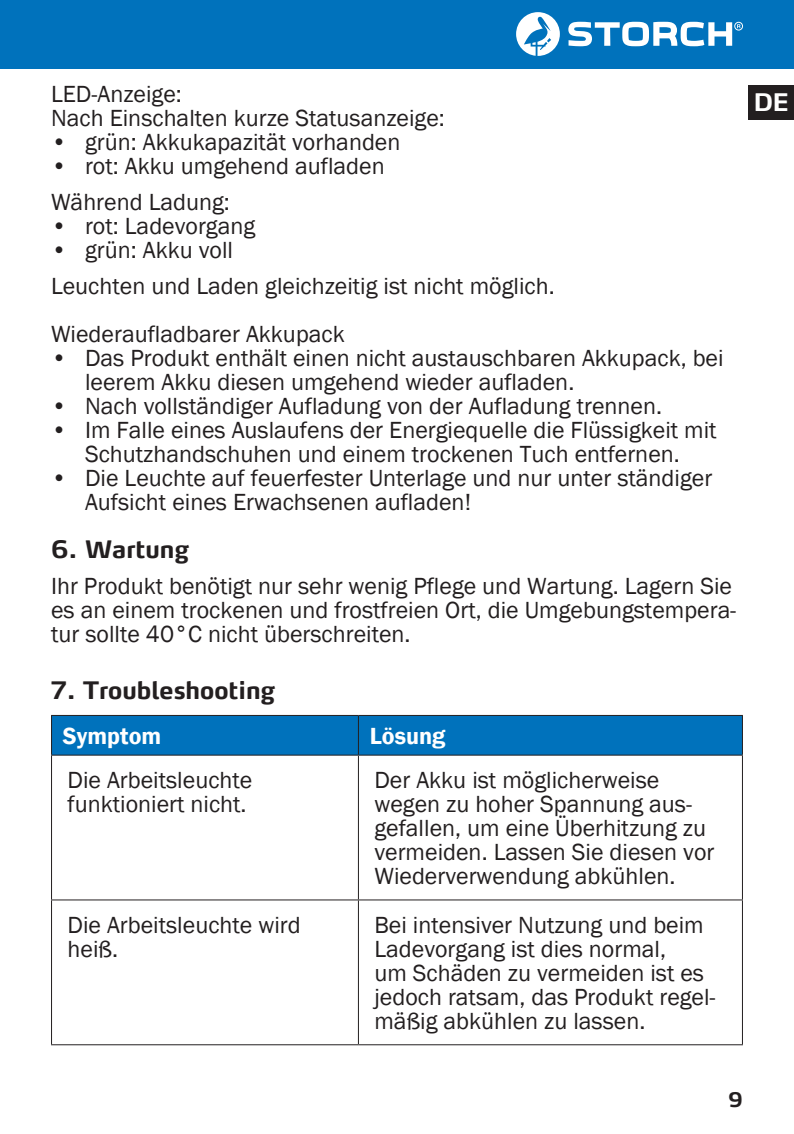
<style>
.page{position:relative;width:794px;height:1134px;background:#fff}
.page>*{position:absolute;margin:0;border:0;box-sizing:border-box;transform-origin:0 0}
.t1{font:24px/24px "Franklin Gothic";color:#231f20}
.t2{font:700 24px "Max LF";color:#231f20}
.t3{font:600 24px "Franklin Gothic";color:#fff}
.t4{font:700 24px "Max CELF";color:#fff}
.t5{font:700 20px "Max CELF";color:#231f20}
</style>
<div class="page">
<div style="left:0;top:0;width:794px;height:68px;background:#0072bc"></div>
<svg style="left:568px;top:22px;width:172px;height:24px"></svg>
<div style="left:734px;top:22px;width:9px;height:8px;border:1px solid #fff;border-radius:50%"></div>
<svg style="left:516px;top:12px;width:44px;height:44px"></svg>
<div style="left:748px;top:85px;width:46px;height:34px;background:#231f20"></div>
<div style="left:52px;top:716px;width:689px;height:38px;background:#0072bc"></div>
<hr style="left:51px;top:715px;width:307px;height:1px;background:#231f20">
<hr style="left:51px;top:716px;width:1px;height:39px;background:#231f20">
<hr style="left:358px;top:715px;width:385px;height:1px;background:#231f20">
<hr style="left:358px;top:716px;width:1px;height:39px;background:#231f20">
<hr style="left:741px;top:716px;width:2px;height:39px;background:#231f20">
<hr style="left:51px;top:754px;width:307px;height:2px;background:#231f20">
<hr style="left:51px;top:756px;width:1px;height:143px;background:#231f20">
<hr style="left:358px;top:754px;width:385px;height:2px;background:#231f20">
<hr style="left:358px;top:756px;width:1px;height:143px;background:#231f20">
<hr style="left:741px;top:756px;width:2px;height:143px;background:#231f20">
<hr style="left:51px;top:899px;width:307px;height:2px;background:#231f20">
<hr style="left:51px;top:900px;width:1px;height:144px;background:#231f20">
<hr style="left:358px;top:899px;width:385px;height:2px;background:#231f20">
<hr style="left:358px;top:900px;width:1px;height:144px;background:#231f20">
<hr style="left:741px;top:900px;width:2px;height:144px;background:#231f20">
<hr style="left:51px;top:1044px;width:307px;height:1px;background:#231f20">
<hr style="left:358px;top:1044px;width:385px;height:1px;background:#231f20">
<p class="t1" style="left:51px;top:82px;width:395px">LED-Anzeige:<br>Nach Einschalten kurze Statusanzeige:</p>
<p class="t1" style="left:51px;top:130px;width:351px">• grün: Akkukapazität vorhanden</p>
<p class="t1" style="left:51px;top:148px;width:335px;line-height:36px">• rot: Akku umgehend aufladen<br>Während Ladung:</p>
<p class="t1" style="left:51px;top:214px;width:206px">• rot: Ladevorgang</p>
<p class="t1" style="left:51px;top:232px;width:505px;line-height:36px">• grün: Akku voll<br>Leuchten und Laden gleichzeitig ist nicht möglich.</p>
<p class="t1" style="left:51px;top:322px;width:295px">Wiederaufladbarer Akkupack</p>
<p class="t1" style="left:85px;top:346px;width:640px;text-indent:-34px">• Das Produkt enthält einen nicht austauschbaren Akkupack, bei leerem Akku diesen umgehend wieder aufladen.</p>
<p class="t1" style="left:51px;top:394px;width:612px">• Nach vollständiger Aufladung von der Aufladung trennen.</p>
<p class="t1" style="left:51px;top:418px;width:667px;text-align:center">• Im Falle eines Auslaufens der Energiequelle die Flüssigkeit mit<br>Schutzhandschuhen und einem trockenen Tuch entfernen.</p>
<p class="t1" style="left:85px;top:466px;width:628px;text-indent:-34px">• Die Leuchte auf feuerfester Unterlage und nur unter ständiger<br>Aufsicht eines Erwachsenen aufladen!</p>
<p class="t2" style="left:51px;top:534px;width:139px">6. Wartung</p>
<p class="t1" style="left:51px;top:574px;width:686px">Ihr Produkt benötigt nur sehr wenig Pflege und Wartung. Lagern Sie es an einem trockenen und frostfreien Ort, die Umgebungstempera&shy;tur sollte 40°C nicht überschreiten.</p>
<p class="t2" style="left:51px;top:675px;width:226px">7. Troubleshooting</p>
<p class="t3" style="left:63px;top:721px;width:100px">Symptom</p>
<p class="t3" style="left:370px;top:721px;width:77px">Lösung</p>
<p class="t1" style="left:68px;top:768px;width:186px">Die Arbeitsleuchte funktioniert nicht.</p>
<p class="t1" style="left:374px;top:768px;width:341px">Der Akku ist möglicherweise wegen zu hoher Spannung aus&shy;gefallen, um eine Überhitzung zu vermeiden. Lassen Sie diesen vor<br>Wiederverwendung abkühlen.</p>
<p class="t1" style="left:68px;top:913px;width:235px">Die Arbeitsleuchte wird heiß.</p>
<p class="t1" style="left:374px;top:913px;width:342px">Bei intensiver Nutzung und beim<br>Ladevorgang ist dies normal,<br>um Schäden zu vermeiden ist es jedoch ratsam, das Produkt regel&shy;mäßig abkühlen zu lassen.</p>
<p class="t4" style="left:753px;top:86px;width:37px">DE</p>
<p class="t5" style="left:728px;top:1087px;width:16px">9</p>
</div>
